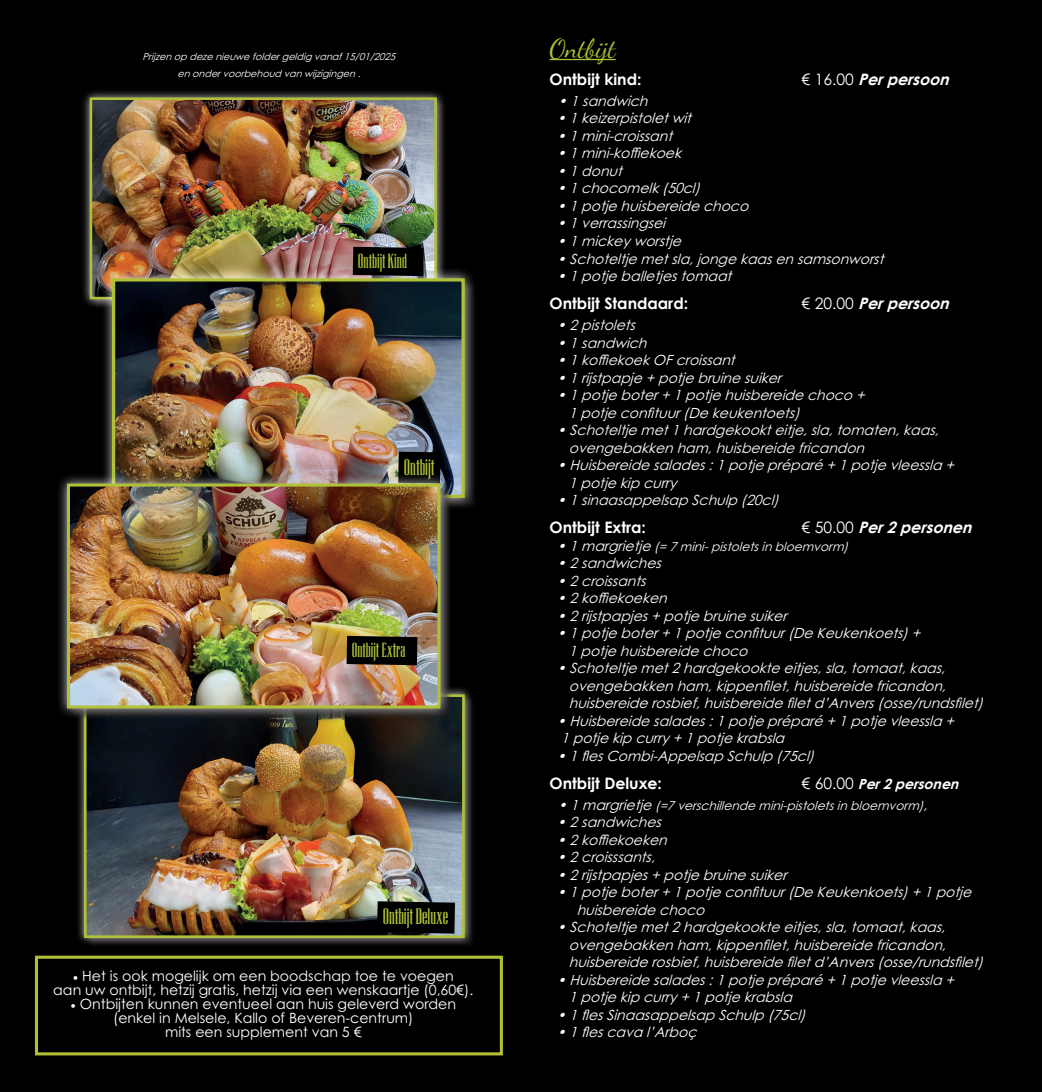
<style>
.page{position:relative;width:1042px;height:1092px;background:#fff}
.page>*{position:absolute;margin:0;border:0;box-sizing:border-box;transform-origin:0 0}
.t1{font:26.25px "Dancing Script OT";color:#b0c137}
.t2{font:22.75px "La Tribune CP";color:#b0c137}
.t3{font:22.57px "La Tribune CP";color:#b0c137}
.t4{font:20.47px "La Tribune CP";color:#b0c137}
.t5{font:700 15.75px "Century Gothic";color:#fff}
.t6{font:italic 700 15.75px "Century Gothic";color:#fff}
.t7{font:14.17px/14px "Century Gothic Pro";color:#fff;text-align:center}
.t8{font:italic 14px/17.5px "Century Gothic Pro";color:#fff}
.t9{font:italic 700 14px "Century Gothic";color:#fff}
.t10{font:italic 12.25px "Century Gothic Pro";color:#fff}
.t11{font:italic 9.62px/17.5px "Century Gothic Pro";color:#fff;text-align:center}
.s1{font-family:"Minion Pro"}
.s2{font-family:"Century Gothic Pro";font-weight:400;font-style:normal}
.s3{font-size:14px}
.s4{font-family:"Century Gothic Pro";font-weight:400;font-style:normal;font-size:15.75px}
</style>
<div class="page">
<div style="left:0;top:0;width:1042px;height:1091px;background:#000"></div>
<hr style="left:549px;top:59px;width:67px;height:1px;background:#b0c137">
<div style="left:75px;top:685px;width:398px;height:261px;background:#fff;opacity:.75"></div>
<img style="left:88px;top:698px;width:373px;height:235px">
<div style="left:84px;top:694px;width:381px;height:243px;border:3px solid #b0c137"></div>
<svg style="left:377px;top:901px;width:78px;height:32px"></svg>
<div style="left:35px;top:955px;width:468px;height:100px;border:3px solid #b2bf36"></div>
<div style="left:81px;top:88px;width:365px;height:220px;background:#fff;opacity:.75"></div>
<img style="left:94px;top:101px;width:339px;height:194px">
<div style="left:90px;top:97px;width:347px;height:202px;border:3px solid #b0c137"></div>
<div style="left:101px;top:268px;width:374px;height:240px;background:#fff;opacity:.75"></div>
<img style="left:116px;top:282px;width:345px;height:212px">
<div style="left:112px;top:278px;width:353px;height:220px;border:3px solid #b0c137"></div>
<svg style="left:398px;top:451px;width:42px;height:22px"></svg>
<svg style="left:353px;top:247px;width:70px;height:29px"></svg>
<div style="left:56px;top:473px;width:395px;height:245px;background:#fff;opacity:.75"></div>
<img style="left:71px;top:487px;width:365px;height:217px">
<div style="left:67px;top:483px;width:373px;height:225px;border:3px solid #b0c137"></div>
<svg style="left:347px;top:635px;width:70px;height:30px"></svg>
<p class="t11" style="left:143px;top:47px;width:257px">Prijzen op deze nieuwe foldergeldig vanaf15/01/2025 en ondervoorbehoud van wijzigingen .</p>
<h3 class="t4" style="left:358px;top:250px;width:51px">Ontbijt Kind</h3>
<h2 class="t2" style="left:404px;top:456px;width:32px">Ontbijt</h2>
<h3 class="t4" style="left:352px;top:639px;width:55px">Ontbijt Extra</h3>
<h3 class="t3" style="left:383px;top:905px;width:67px">Ontbijt Deluxe</h3>
<p class="t7" style="left:53px;top:968px;width:421px"><span class="s1">•</span> Het is ook mogelijk om een boodschap toe te voegen<br>aan uw ontbijt, hetzij gratis, hetzij via een wenskaartje (0,60€).</p>
<p class="t7" style="left:70px;top:996px;width:387px"><span class="s1">•</span> Ontbijten kunnen eventueel aan huis geleverd worden (enkel in Melsele, Kallo of Beveren-centrum)<br>mits een supplement van 5 €</p>
<h1 class="t1" style="left:549px;top:33px;width:68px">Ontbijt</h1>
<p class="t5" style="left:549px;top:67px;width:93px">Ontbijt kind:</p>
<p class="t6" style="left:801px;top:67px;width:155px"><span class="s2">€ 1 6 . 0 0</span> Perpersoon</p>
<p class="t8" style="left:558px;top:92px;width:95px">• 1sandwich</p>
<p class="t8" style="left:557px;top:109px;width:140px">• 1keizerpistoletwit</p>
<p class="t8" style="left:557px;top:127px;width:121px">• 1mini-croissant</p>
<p class="t8" style="left:557px;top:144px;width:130px">• 1mini-koffiekoek</p>
<p class="t8" style="left:557px;top:162px;width:71px">• 1donut</p>
<p class="t8" style="left:557px;top:179px;width:149px">• 1chocomelk(50cl)</p>
<p class="t8" style="left:557px;top:197px;width:197px">• 1potje huisbereide choco</p>
<p class="t8" style="left:557px;top:214px;width:114px">• 1verrassingsei</p>
<p class="t8" style="left:557px;top:232px;width:130px">• 1mickeyworstje</p>
<p class="t8" style="left:557px;top:249px;width:332px">• Schoteltje metsla,jonge kaasen samsonworst</p>
<p class="t8" style="left:557px;top:267px;width:180px">• 1potje balletjestomaat</p>
<p class="t5" style="left:549px;top:291px;width:140px">Ontbijt Standaard:</p>
<p class="t6" style="left:801px;top:291px;width:155px"><span class="s2">€ 2 0 . 0 0</span> Perpersoon</p>
<p class="t8" style="left:557px;top:316px;width:84px">• 2pistolets</p>
<p class="t8" style="left:557px;top:333px;width:95px">• 1sandwich</p>
<p class="t8" style="left:557px;top:351px;width:183px">• 1koffiekoekOFcroissant</p>
<p class="t8" style="left:557px;top:368px;width:230px">• 1rijstpapje + potje bruine suiker</p>
<p class="t8" style="left:569px;top:386px;width:301px;text-indent:-12px">• 1potje boter+ 1potje huisbereide choco +<br>1potje confituur(De keukentoets)</p>
<p class="t8" style="left:569px;top:421px;width:376px;text-indent:-12px">• Schoteltje met1hardgekookteitje,sla,tomaten,kaas, ovengebakken ham,huisbereide fricandon</p>
<p class="t8" style="left:569px;top:456px;width:391px;text-indent:-12px">• Huisbereide salades:1potje préparé + 1potje vleessla +<br>1potje kip curry</p>
<p class="t8" style="left:557px;top:491px;width:227px">• 1sinaasappelsap Schulp (20cl)</p>
<p class="t5" style="left:549px;top:515px;width:98px">Ontbijt Extra:</p>
<p class="t6" style="left:801px;top:515px;width:177px"><span class="s2">€ 5 0 . 0 0</span> Per2personen</p>
<p class="t10" style="left:557px;top:538px;width:296px"><span class="s3">• 1margrietje</span> (= 7mini-pistoletsin bloemvorm)</p>
<p class="t8" style="left:557px;top:554px;width:110px">• 2sandwiches</p>
<p class="t8" style="left:557px;top:571px;width:94px">• 2croissants</p>
<p class="t8" style="left:557px;top:589px;width:115px">• 2koffiekoeken</p>
<p class="t8" style="left:557px;top:606px;width:235px">• 2rijstpapjes+ potje bruine suiker</p>
<p class="t8" style="left:569px;top:624px;width:357px;text-indent:-12px">• 1potje boter+ 1potje confituur(De Keukenkoets)+<br>1potje huisbereide choco</p>
<p class="t8" style="left:569px;top:659px;width:420px;text-indent:-12px">• Schoteltje met2hardgekookte eitjes,sla,tomaat,kaas, ovengebakken ham,kippenfilet,huisbereide fricandon, huisbereide rosbief,huisbereide filetd’Anvers(osse/rundsfilet)</p>
<p class="t8" style="left:557px;top:711px;width:403px">• Huisbereide salades:1potje préparé + 1potje vleessla +<br>1potje kip curry+ 1potje krabsla</p>
<p class="t8" style="left:557px;top:746px;width:263px">• 1flesCombi-Appelsap Schulp (75cl)</p>
<p class="t5" style="left:549px;top:771px;width:114px">Ontbijt Deluxe:</p>
<p class="t9" style="left:801px;top:773px;width:164px"><span class="s4">€ 6 0 . 0 0</span> Per2personen</p>
<p class="t10" style="left:558px;top:797px;width:375px"><span class="s3">• 1margrietje</span> (=7verschillende mini-pistoletsin bloemvorm)<span class="s3">,</span></p>
<p class="t8" style="left:557px;top:813px;width:110px">• 2sandwiches</p>
<p class="t8" style="left:557px;top:830px;width:115px">• 2koffiekoeken</p>
<p class="t8" style="left:557px;top:848px;width:104px">• 2croisssants,</p>
<p class="t8" style="left:557px;top:865px;width:235px">• 2rijstpapjes+ potje bruine suiker</p>
<p class="t8" style="left:577px;top:883px;width:400px;text-indent:-19px">• 1potje boter+ 1potje confituur(De Keukenkoets)+ 1potje huisbereide choco</p>
<p class="t8" style="left:569px;top:918px;width:420px;text-indent:-12px">• Schoteltje met2hardgekookte eitjes,sla,tomaat,kaas, ovengebakken ham,kippenfilet,huisbereide fricandon, huisbereide rosbief,huisbereide filetd’Anvers(osse/rundsfilet)</p>
<p class="t8" style="left:569px;top:970px;width:391px;text-indent:-12px">• Huisbereide salades:1potje préparé + 1potje vleessla +<br>1potje kip curry+ 1potje krabsla</p>
<p class="t8" style="left:557px;top:1005px;width:254px">• 1flesSinaasappelsap Schulp (75cl)</p>
<p class="t8" style="left:557px;top:1023px;width:145px">• 1flescava l’Arboç</p>
</div>
